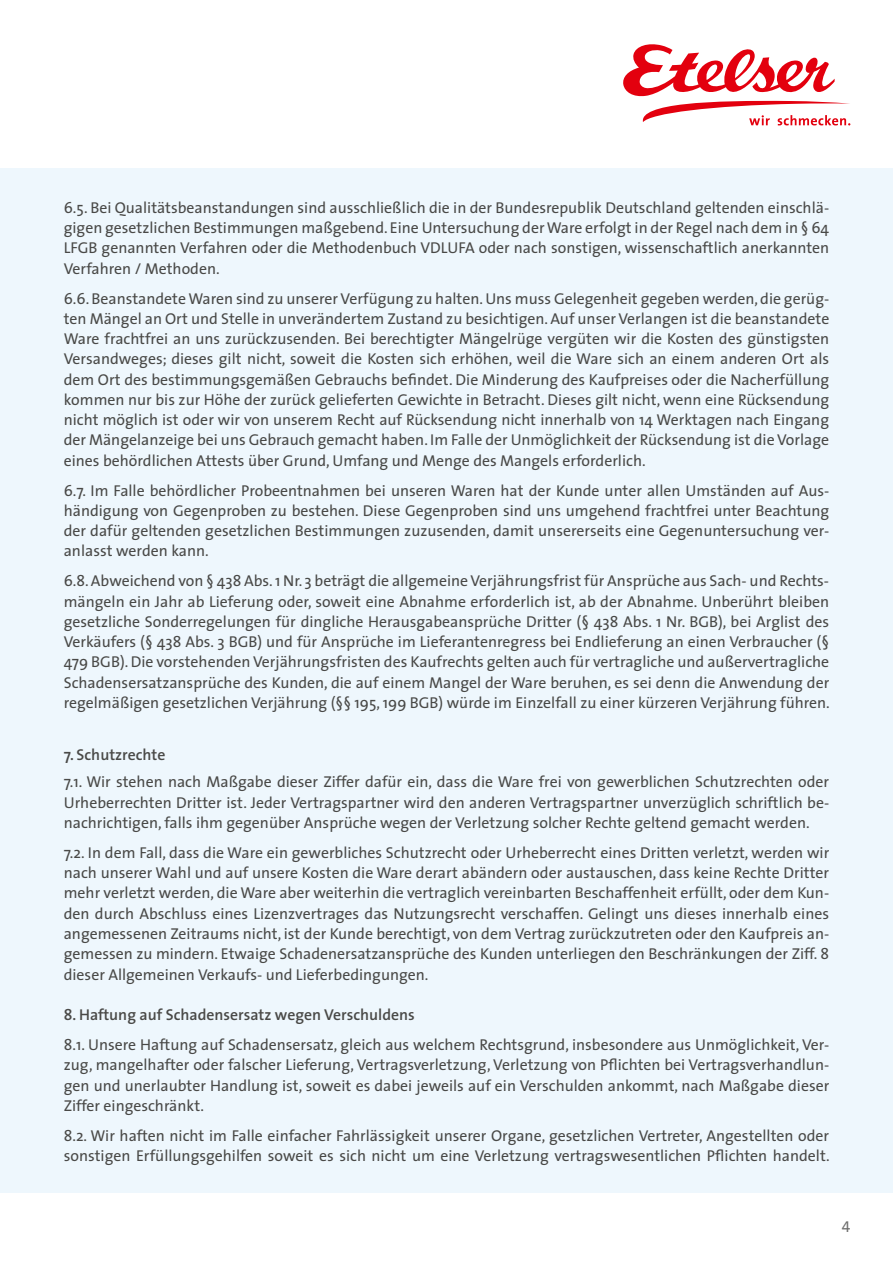
<style>
.page{position:relative;width:893px;height:1263px;background:#fff}
.page>*{position:absolute;margin:0;border:0;box-sizing:border-box;transform-origin:0 0}
.t1{font:15.75px/20.2px "The Sans";color:#494947;text-align:justify}
.t2{font:600 15.75px "The Sans";color:#494947}
.t3{font:15.75px "The Sans Caps";color:#6e6e6d}
</style>
<div class="page">
<div style="left:0;top:168px;width:893px;height:1024px;background:#eef7fd"></div>
<svg style="left:623px;top:44px;width:227px;height:81px"></svg>
<p class="t1" style="left:64px;top:197px;width:767px">6.5. Bei Qualitätsbeanstandungen sind ausschließlich die in der Bundesrepublik Deutschland geltenden einschlä&shy;gigen gesetzlichen Bestimmungen maßgebend. Eine Untersuchung der Ware erfolgt in der Regel nach dem in § 64<br>LFGB genannten Verfahren oder die Methodenbuch VDLUFA oder nach sonstigen, wissenschaftlich anerkannten Verfahren / Methoden.</p>
<p class="t1" style="left:64px;top:288px;width:767px">6.6. Beanstandete Waren sind zu unserer Verfügung zu halten. Uns muss Gelegenheit gegeben werden, die gerüg&shy;ten Mängel an Ort und Stelle in unverändertem Zustand zu besichtigen. Auf unser Verlangen ist die beanstandete Ware frachtfrei an uns zurückzusenden. Bei berechtigter Mängelrüge vergüten wir die Kosten des günstigsten Versandweges; dieses gilt nicht, soweit die Kosten sich erhöhen, weil die Ware sich an einem anderen Ort als dem Ort des bestimmungsgemäßen Gebrauchs befindet. Die Minderung des Kaufpreises oder die Nacherfüllung kommen nur bis zur Höhe der zurück gelieferten Gewichte in Betracht. Dieses gilt nicht, wenn eine Rücksendung nicht möglich ist oder wir von unserem Recht auf Rücksendung nicht innerhalb von 14 Werktagen nach Eingang der Mängelanzeige bei uns Gebrauch gemacht haben. Im Falle der Unmöglichkeit der Rücksendung ist die Vorlage eines behördlichen Attests über Grund, Umfang und Menge des Mangels erforderlich.</p>
<p class="t1" style="left:64px;top:480px;width:767px">6.7. Im Falle behördlicher Probeentnahmen bei unseren Waren hat der Kunde unter allen Umständen auf Aus&shy;händigung von Gegenproben zu bestehen. Diese Gegenproben sind uns umgehend frachtfrei unter Beachtung der dafür geltenden gesetzlichen Bestimmungen zuzusenden, damit unsererseits eine Gegenuntersuchung ver&shy;anlasst werden kann.</p>
<p class="t1" style="left:64px;top:570px;width:767px">6.8. Abweichend von § 438 Abs. 1 Nr. 3 beträgt die allgemeine Verjährungsfrist für Ansprüche aus Sach- und Rechts&shy;mängeln ein Jahr ab Lieferung oder, soweit eine Abnahme erforderlich ist, ab der Abnahme. Unberührt bleiben gesetzliche Sonderregelungen für dingliche Herausgabeansprüche Dritter (§ 438 Abs. 1 Nr. BGB), bei Arglist des Verkäufers (§ 438 Abs. 3 BGB) und für Ansprüche im Lieferantenregress bei Endlieferung an einen Verbraucher (§ 479 BGB). Die vorstehenden Verjährungsfristen des Kaufrechts gelten auch für vertragliche und außervertragliche Schadensersatzansprüche des Kunden, die auf einem Mangel der Ware beruhen, es sei denn die Anwendung der regelmäßigen gesetzlichen Verjährung (§§ 195, 199 BGB) würde im Einzelfall zu einer kürzeren Verjährung führen.</p>
<p class="t2" style="left:64px;top:742px;width:103px">7. Schutzrechte</p>
<p class="t1" style="left:64px;top:771px;width:767px">7.1. Wir stehen nach Maßgabe dieser Ziffer dafür ein, dass die Ware frei von gewerblichen Schutzrechten oder Urheberrechten Dritter ist. Jeder Vertragspartner wird den anderen Vertragspartner unverzüglich schriftlich be&shy;nachrichtigen, falls ihm gegenüber Ansprüche wegen der Verletzung solcher Rechte geltend gemacht werden.</p>
<p class="t1" style="left:64px;top:842px;width:767px">7.2. In dem Fall, dass die Ware ein gewerbliches Schutzrecht oder Urheberrecht eines Dritten verletzt, werden wir nach unserer Wahl und auf unsere Kosten die Ware derart abändern oder austauschen, dass keine Rechte Dritter mehr verletzt werden, die Ware aber weiterhin die vertraglich vereinbarten Beschaffenheit erfüllt, oder dem Kun&shy;den durch Abschluss eines Lizenzvertrages das Nutzungsrecht verschaffen. Gelingt uns dieses innerhalb eines angemessenen Zeitraums nicht, ist der Kunde berechtigt, von dem Vertrag zurückzutreten oder den Kaufpreis an&shy;gemessen zu mindern. Etwaige Schadenersatzansprüche des Kunden unterliegen den Beschränkungen der Ziff. 8 dieser Allgemeinen Verkaufs- und Lieferbedingungen.</p>
<p class="t2" style="left:64px;top:1001px;width:353px">8. Haftung auf Schadensersatz wegen Verschuldens</p>
<p class="t1" style="left:64px;top:1034px;width:767px">8.1. Unsere Haftung auf Schadensersatz, gleich aus welchem Rechtsgrund, insbesondere aus Unmöglichkeit, Ver&shy;zug, mangelhafter oder falscher Lieferung, Vertragsverletzung, Verletzung von Pflichten bei Vertragsverhandlun&shy;gen und unerlaubter Handlung ist, soweit es dabei jeweils auf ein Verschulden ankommt, nach Maßgabe dieser Ziffer eingeschränkt.</p>
<p class="t1" style="left:64px;top:1125px;width:767px">8.2. Wir haften nicht im Falle einfacher Fahrlässigkeit unserer Organe, gesetzlichen Vertreter, Angestellten oder sonstigen Erfüllungsgehilfen soweit es sich nicht um eine Verletzung vertragswesentlichen Pflichten handelt.</p>
<p class="t3" style="left:842px;top:1213px;width:10px">4</p>
</div>
